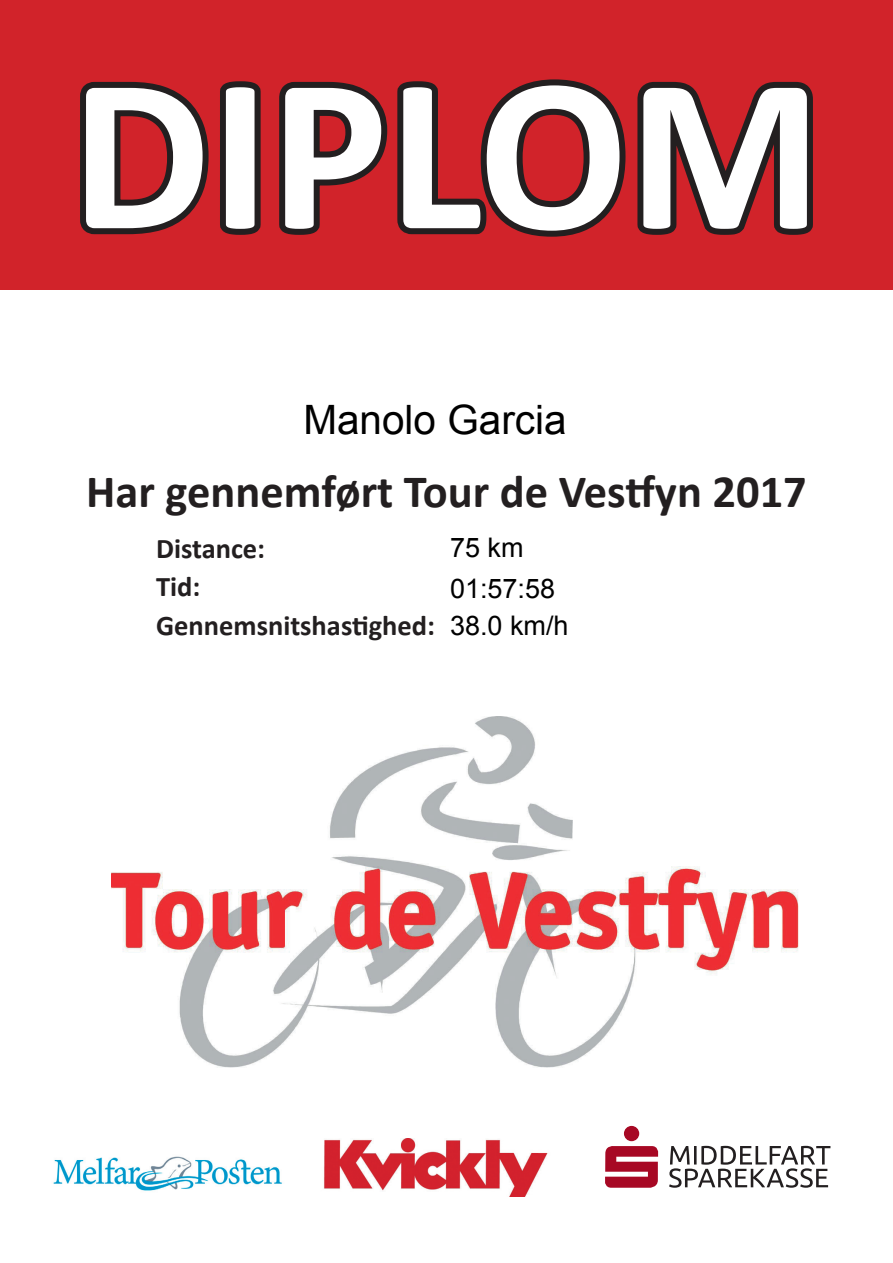
<style>
.page{position:relative;width:893px;height:1263px;background:#fff}
.page>*{position:absolute;margin:0;border:0;box-sizing:border-box;transform-origin:0 0}
.t1{font:700 222px "Calibri";color:#fff}
.t2{font:700 46.5px "Calibri";color:#231f20}
.t3{font:40.5px "Arial";color:#000}
.t4{font:700 28.5px/38.4px "Calibri";color:#231f20}
.t5{font:27px/37.5px "Arial";color:#000}
</style>
<div class="page">
<div style="left:0;top:0;width:893px;height:290px;background:#d1232a"></div>
<svg style="left:80px;top:79px;width:733px;height:158px"></svg>
<img style="left:112px;top:716px;width:687px;height:352px">
<svg style="left:669px;top:1146px;width:161px;height:42px"></svg>
<svg style="left:605px;top:1146px;width:53px;height:42px"></svg>
<div style="left:624px;top:1126px;width:15px;height:15px;background:#a70824;border-radius:50%"></div>
<img style="left:323px;top:1138px;width:225px;height:58px">
<img style="left:53px;top:1156px;width:229px;height:35px">
<h1 class="t1" style="left:71px;top:-2px;width:753px">DIPLOM</h1>
<h3 class="t3" style="left:303px;top:398px;width:265px">Manolo Garcia</h3>
<h2 class="t2" style="left:86px;top:459px;width:722px">Har gennemført Tour de Vestfyn 2017</h2>
<p class="t4" style="left:156px;top:528px;width:280px">Distance:<br>Tid:<br>Gennemsnitshastighed:</p>
<p class="t5" style="left:450px;top:529px;width:75px">75 km</p>
<p class="t5" style="left:450px;top:569px;width:120px">01:57:58<br>38.0 km/h</p>
</div>
